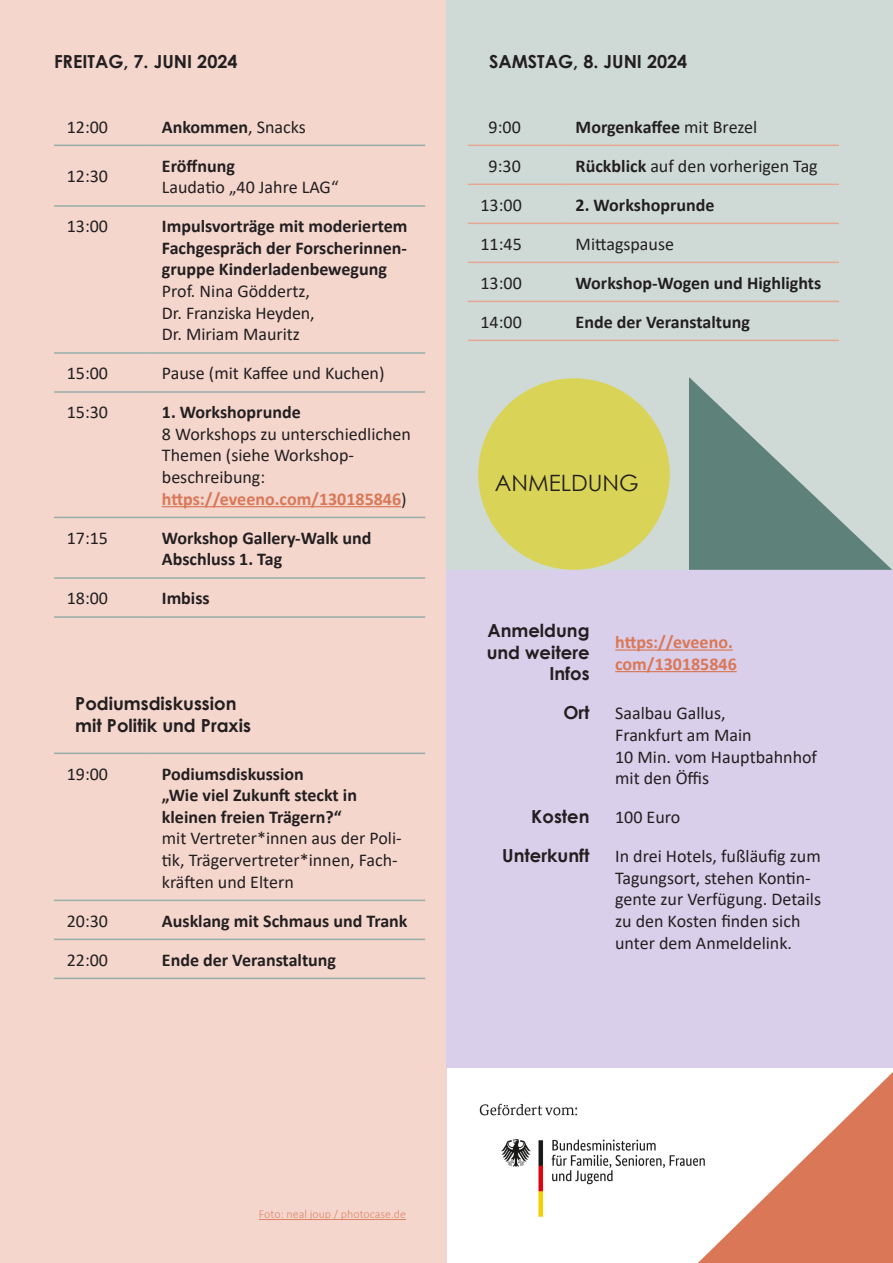
<style>
.page{position:relative;width:893px;height:1263px;background:#fff}
.page>*{position:absolute;margin:0;border:0;box-sizing:border-box;transform-origin:0 0}
.t1{font:22.5px "Century Gothic";color:#231f20}
.t2{font:18px/21.6px "Calibri";color:#231f20}
.t3{font:700 18px/21.6px "Calibri";color:#231f20}
.t4{font:700 18px/21.6px "Century Gothic";color:#231f20}
.t5{font:700 18px/21.6px "Calibri";color:#d97757}
.t6{font:300 12px "Calibri";color:#dd8568}
.s1{font-weight:400}
.s2{font-weight:700;color:#d97757}
.s3{font-weight:700}
</style>
<div class="page">
<div style="left:0;top:0;width:446px;height:1263px;background:#f4d6cd"></div>
<div style="left:446px;top:0;width:447px;height:570px;background:#cfdad7"></div>
<hr style="left:54px;top:616px;width:95px;height:2px;background:#96aea9">
<hr style="left:149px;top:616px;width:276px;height:2px;background:#96aea9">
<hr style="left:54px;top:352px;width:95px;height:2px;background:#96aea9">
<hr style="left:149px;top:352px;width:276px;height:2px;background:#96aea9">
<hr style="left:54px;top:391px;width:95px;height:2px;background:#96aea9">
<hr style="left:149px;top:391px;width:276px;height:2px;background:#96aea9">
<hr style="left:54px;top:205px;width:95px;height:2px;background:#96aea9">
<hr style="left:149px;top:205px;width:276px;height:2px;background:#96aea9">
<hr style="left:54px;top:517px;width:95px;height:1px;background:#96aea9">
<hr style="left:149px;top:517px;width:276px;height:1px;background:#96aea9">
<hr style="left:54px;top:145px;width:95px;height:1px;background:#96aea9">
<hr style="left:149px;top:145px;width:276px;height:1px;background:#96aea9">
<hr style="left:54px;top:577px;width:95px;height:2px;background:#96aea9">
<hr style="left:149px;top:577px;width:276px;height:2px;background:#96aea9">
<hr style="left:162px;top:506px;width:239px;height:1px;background:#d97757">
<hr style="left:468px;top:340px;width:95px;height:1px;background:#e6a792">
<hr style="left:563px;top:340px;width:276px;height:1px;background:#e6a792">
<hr style="left:468px;top:301px;width:95px;height:1px;background:#e6a792">
<hr style="left:563px;top:301px;width:276px;height:1px;background:#e6a792">
<hr style="left:468px;top:145px;width:95px;height:1px;background:#e6a792">
<hr style="left:563px;top:145px;width:276px;height:1px;background:#e6a792">
<hr style="left:468px;top:262px;width:95px;height:1px;background:#e6a792">
<hr style="left:563px;top:262px;width:276px;height:1px;background:#e6a792">
<hr style="left:468px;top:184px;width:95px;height:1px;background:#e6a792">
<hr style="left:563px;top:184px;width:276px;height:1px;background:#e6a792">
<hr style="left:468px;top:223px;width:95px;height:1px;background:#e6a792">
<hr style="left:563px;top:223px;width:276px;height:1px;background:#e6a792">
<hr style="left:54px;top:752px;width:95px;height:2px;background:#96aea9">
<hr style="left:149px;top:752px;width:276px;height:2px;background:#96aea9">
<hr style="left:54px;top:900px;width:95px;height:1px;background:#96aea9">
<hr style="left:149px;top:900px;width:276px;height:1px;background:#96aea9">
<hr style="left:54px;top:939px;width:95px;height:1px;background:#96aea9">
<hr style="left:149px;top:939px;width:276px;height:1px;background:#96aea9">
<hr style="left:54px;top:978px;width:95px;height:1px;background:#96aea9">
<hr style="left:149px;top:978px;width:276px;height:1px;background:#96aea9">
<div style="left:446px;top:570px;width:447px;height:497px;background:#dacfea"></div>
<hr style="left:615px;top:649px;width:118px;height:2px;background:#d97757">
<hr style="left:615px;top:671px;width:122px;height:1px;background:#d97757">
<div style="left:478px;top:378px;width:192px;height:192px;background:#d9d457;border-radius:50%"></div>
<svg style="left:689px;top:377px;width:203px;height:193px"></svg>
<svg style="left:698px;top:1072px;width:195px;height:191px"></svg>
<img style="left:479px;top:1101px;width:256px;height:120px">
<hr style="left:259px;top:1219px;width:147px;height:1px;background:#dd8568">
<p class="t4" style="left:54px;top:49px;width:185px">FREITAG, 7. JUNI 2024</p>
<p class="t4" style="left:489px;top:49px;width:200px">SAMSTAG, 8. JUNI 2024</p>
<p class="t2" style="left:67px;top:115px;width:43px">12:00</p>
<p class="t3" style="left:162px;top:116px;width:145px">Ankommen<span class="s1">, Snacks</span></p>
<p class="t2" style="left:67px;top:165px;width:43px">12:30</p>
<p class="t3" style="left:162px;top:155px;width:74px">Eröffnung</p>
<p class="t2" style="left:162px;top:176px;width:178px">Laudatio „40 Jahre LAG“</p>
<p class="t2" style="left:67px;top:215px;width:43px">13:00</p>
<p class="t3" style="left:162px;top:215px;width:247px;text-align:justify">Impulsvorträge mit moderiertem Fachgespräch der Forscherinnen&shy;gruppe Kinderladenbewegung</p>
<p class="t2" style="left:162px;top:280px;width:154px">Prof. Nina Göddertz,<br>Dr. Franziska Heyden,<br>Dr. Miriam Mauritz</p>
<p class="t2" style="left:67px;top:362px;width:43px">15:00</p>
<p class="t2" style="left:162px;top:362px;width:224px">Pause (mit Kaffee und Kuchen)</p>
<p class="t2" style="left:67px;top:401px;width:43px">15:30</p>
<p class="t3" style="left:162px;top:401px;width:140px">1. Workshoprunde</p>
<p class="t2" style="left:162px;top:423px;width:251px">8 Workshops zu unterschiedlichen<br>Themen (siehe Workshop&shy;beschreibung: <span class="s2">https://eveeno.com/130185846</span>)</p>
<p class="t2" style="left:67px;top:526px;width:43px">17:15</p>
<p class="t3" style="left:162px;top:527px;width:211px">Workshop Gallery-Walk und<br>Abschluss 1. Tag</p>
<p class="t2" style="left:67px;top:587px;width:43px">18:00</p>
<p class="t3" style="left:162px;top:587px;width:49px">Imbiss</p>
<p class="t4" style="left:75px;top:692px;width:177px">Podiumsdiskussion mit Politik und Praxis</p>
<p class="t2" style="left:67px;top:762px;width:43px">19:00</p>
<p class="t3" style="left:162px;top:762px;width:197px">Podiumsdiskussion<br>„Wie viel Zukunft steckt in kleinen freien Trägern?“</p>
<p class="t2" style="left:162px;top:827px;width:241px">mit Vertreter*innen aus der Poli&shy;tik, Trägervertreter*innen, Fach&shy;kräften und Eltern</p>
<p class="t2" style="left:67px;top:909px;width:43px">20:30</p>
<p class="t3" style="left:162px;top:910px;width:247px">Ausklang mit Schmaus und Trank</p>
<p class="t2" style="left:67px;top:948px;width:43px">22:00</p>
<p class="t3" style="left:162px;top:949px;width:176px">Ende der Veranstaltung</p>
<p class="t2" style="left:489px;top:115px;width:34px">9:00</p>
<p class="t3" style="left:576px;top:116px;width:183px">Morgenkaffee <span class="s1">mit Brezel</span></p>
<p class="t2" style="left:489px;top:154px;width:34px">9:30</p>
<p class="t2" style="left:576px;top:154px;width:244px"><span class="s3">Rückblick</span> auf den vorherigen Tag</p>
<p class="t2" style="left:480px;top:193px;width:43px">13:00</p>
<p class="t3" style="left:576px;top:194px;width:140px">2. Workshoprunde</p>
<p class="t2" style="left:480px;top:232px;width:43px">11:45</p>
<p class="t2" style="left:576px;top:232px;width:100px">Mittagspause</p>
<p class="t2" style="left:480px;top:271px;width:43px">13:00</p>
<p class="t3" style="left:576px;top:272px;width:247px">Workshop-Wogen und Highlights</p>
<p class="t2" style="left:480px;top:310px;width:43px">14:00</p>
<p class="t3" style="left:576px;top:311px;width:176px">Ende der Veranstaltung</p>
<p class="t1" style="left:495px;top:467px;width:146px">ANMELDUNG</p>
<p class="t4" style="left:487px;top:619px;width:104px;text-align:right">Anmeldung und weitere<br>Infos</p>
<p class="t5" style="left:615px;top:631px;width:123px">https://eveeno. com/130185846</p>
<p class="t4" style="left:563px;top:701px;width:28px">Ort</p>
<p class="t2" style="left:615px;top:702px;width:203px">Saalbau Gallus,<br>Frankfurt am Main<br>10 Min. vom Hauptbahnhof mit den Öffis</p>
<p class="t4" style="left:531px;top:805px;width:60px">Kosten</p>
<p class="t2" style="left:615px;top:806px;width:67px">100 Euro</p>
<p class="t4" style="left:502px;top:844px;width:89px">Unterkunft</p>
<p class="t2" style="left:615px;top:845px;width:207px">In drei Hotels, fußläufig zum<br>Tagungsort, stehen Kontin&shy;gente zur Verfügung. Details zu den Kosten finden sich unter dem Anmeldelink.</p>
<p class="t6" style="left:259px;top:1206px;width:149px">Foto: neal joup / photocase.de</p>
</div>
